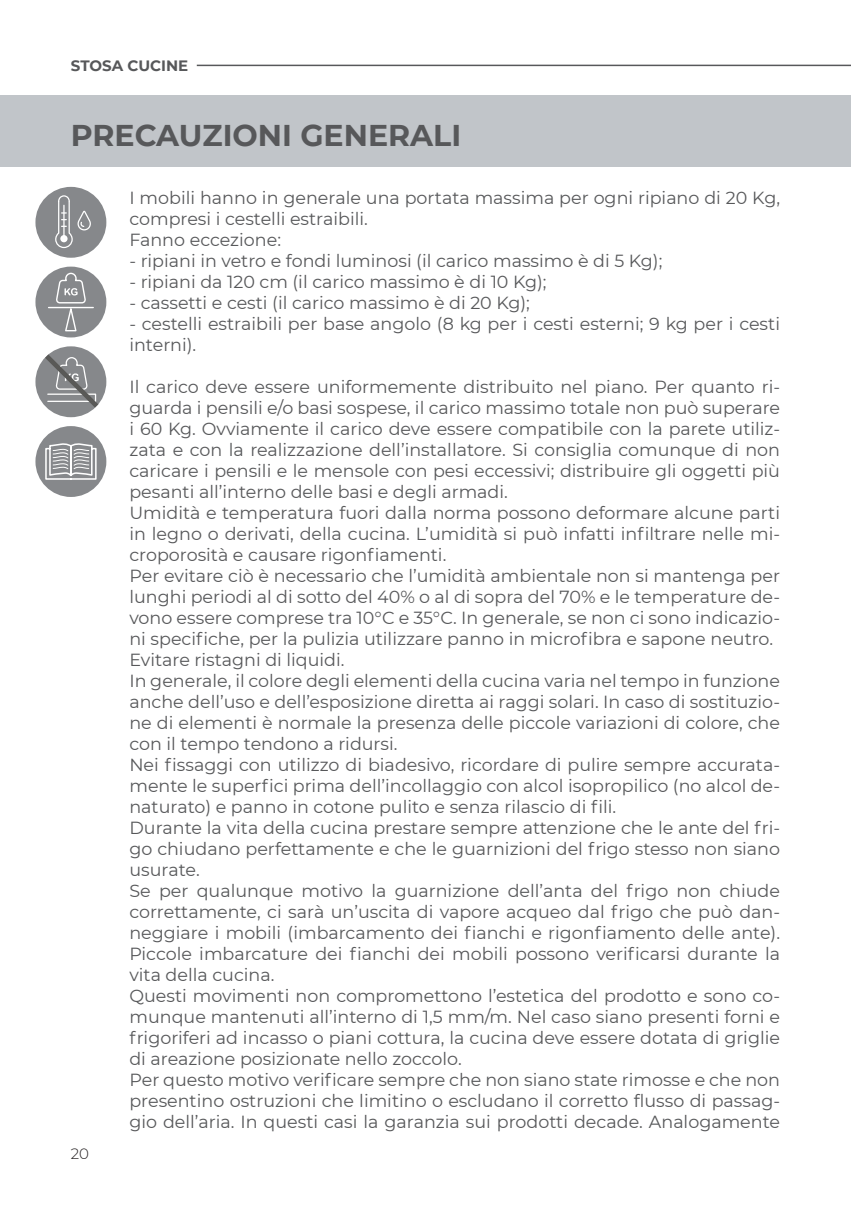
<style>
.page{position:relative;width:851px;height:1205px;background:#fff}
.page>*{position:absolute;margin:0;border:0;box-sizing:border-box;transform-origin:0 0}
.Sottotitolo{font:700 30px "Montserrat";color:#57585a}
.Corpo_testo{font:17.5px/21px "Montserrat";color:#57585a;text-align:justify}
.t1{font:700 15px "Montserrat";color:#57585a}
.t2{font:300 15px "Montserrat";color:#231f20}
</style>
<div class="page">
<hr style="left:197px;top:65px;width:653px;height:1px;background:#57585a">
<div style="left:0;top:95px;width:850px;height:72px;background:#c1c5c9"></div>
<div style="left:35px;top:187px;width:71px;height:71px;background:#86888b;border-radius:50%"></div>
<svg style="left:55px;top:195px;width:36px;height:54px"></svg>
<div style="left:35px;top:267px;width:71px;height:70px;background:#86888b;border-radius:50%"></div>
<svg style="left:47px;top:272px;width:48px;height:60px"></svg>
<div style="left:35px;top:346px;width:71px;height:71px;background:#86888b;border-radius:50%"></div>
<svg style="left:45px;top:354px;width:53px;height:54px"></svg>
<div style="left:35px;top:426px;width:71px;height:71px;background:#86888b;border-radius:50%"></div>
<svg style="left:45px;top:443px;width:52px;height:37px"></svg>
<p class="t1" style="left:71px;top:55px;width:119px">STOSA CUCINE</p>
<p class="Sottotitolo" style="left:71px;top:114px;width:391px">PRECAUZIONI GENERALI</p>
<p class="t2" style="left:71px;top:1143px;width:20px">20</p>
<p class="Corpo_testo" style="left:129px;top:186px;width:652px">I mobili hanno in generale una portata massima per ogni ripiano di 20 Kg, compresi i cestelli estraibili.</p>
<p class="Corpo_testo" style="left:129px;top:228px;width:153px">Fanno eccezione:</p>
<p class="Corpo_testo" style="left:129px;top:249px;width:534px">- ripiani in vetro e fondi luminosi (il carico massimo è di 5 Kg);</p>
<p class="Corpo_testo" style="left:129px;top:270px;width:418px">- ripiani da 120 cm (il carico massimo è di 10 Kg);</p>
<p class="Corpo_testo" style="left:129px;top:291px;width:402px">- cassetti e cesti (il carico massimo è di 20 Kg);</p>
<p class="Corpo_testo" style="left:129px;top:312px;width:652px">- cestelli estraibili per base angolo (8 kg per i cesti esterni; 9 kg per i cesti interni).</p>
<p class="Corpo_testo" style="left:129px;top:375px;width:652px">Il carico deve essere uniformemente distribuito nel piano. Per quanto ri&shy;guarda i pensili e/o basi sospese, il carico massimo totale non può superare i 60 Kg. Ovviamente il carico deve essere compatibile con la parete utiliz&shy;zata e con la realizzazione dell’installatore. Si consiglia comunque di non caricare i pensili e le mensole con pesi eccessivi; distribuire gli oggetti più pesanti all’interno delle basi e degli armadi.</p>
<p class="Corpo_testo" style="left:129px;top:501px;width:652px">Umidità e temperatura fuori dalla norma possono deformare alcune parti in legno o derivati, della cucina. L’umidità si può infatti infiltrare nelle mi&shy;croporosità e causare rigonfiamenti.</p>
<p class="Corpo_testo" style="left:129px;top:564px;width:652px">Per evitare ciò è necessario che l’umidità ambientale non si mantenga per lunghi periodi al di sotto del 40% o al di sopra del 70% e le temperature de&shy;vono essere comprese tra 10°C e 35°C. In generale, se non ci sono indicazio&shy;ni specifiche, per la pulizia utilizzare panno in microfibra e sapone neutro.</p>
<p class="Corpo_testo" style="left:129px;top:648px;width:217px">Evitare ristagni di liquidi.</p>
<p class="Corpo_testo" style="left:129px;top:669px;width:652px">In generale, il colore degli elementi della cucina varia nel tempo in funzione anche dell’uso e dell’esposizione diretta ai raggi solari. In caso di sostituzio&shy;ne di elementi è normale la presenza delle piccole variazioni di colore, che con il tempo tendono a ridursi.</p>
<p class="Corpo_testo" style="left:129px;top:753px;width:652px">Nei fissaggi con utilizzo di biadesivo, ricordare di pulire sempre accurata&shy;mente le superfici prima dell’incollaggio con alcol isopropilico (no alcol de&shy;naturato) e panno in cotone pulito e senza rilascio di fili.</p>
<p class="Corpo_testo" style="left:129px;top:816px;width:652px">Durante la vita della cucina prestare sempre attenzione che le ante del fri&shy;go chiudano perfettamente e che le guarnizioni del frigo stesso non siano usurate.</p>
<p class="Corpo_testo" style="left:129px;top:879px;width:652px">Se per qualunque motivo la guarnizione dell’anta del frigo non chiude correttamente, ci sarà un’uscita di vapore acqueo dal frigo che può dan&shy;neggiare i mobili (imbarcamento dei fianchi e rigonfiamento delle ante).<br>Piccole imbarcature dei fianchi dei mobili possono verificarsi durante la vita della cucina.</p>
<p class="Corpo_testo" style="left:129px;top:984px;width:652px">Questi movimenti non compromettono l’estetica del prodotto e sono co&shy;munque mantenuti all’interno di 1,5 mm/m. Nel caso siano presenti forni e frigoriferi ad incasso o piani cottura, la cucina deve essere dotata di griglie di areazione posizionate nello zoccolo.</p>
<p class="Corpo_testo" style="left:129px;top:1068px;width:652px">Per questo motivo verificare sempre che non siano state rimosse e che non presentino ostruzioni che limitino o escludano il corretto flusso di passag&shy;gio dell’aria. In questi casi la garanzia sui prodotti decade. Analogamente</p>
</div>
